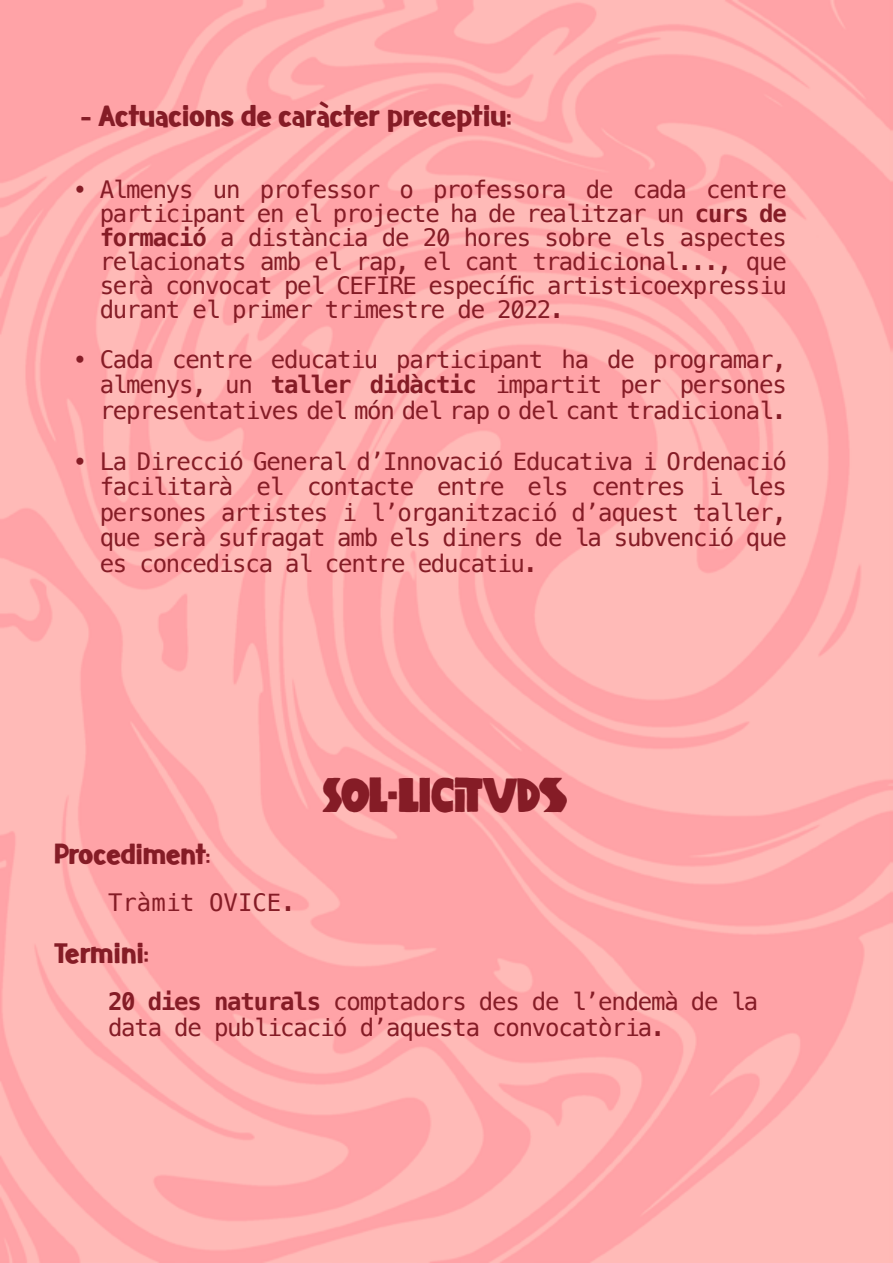
<style>
.page{position:relative;width:893px;height:1263px;background:#fff}
.page>*{position:absolute;margin:0;border:0;box-sizing:border-box;transform-origin:0 0}
.t1{font:45px "meatloafsolid";color:#851c26}
.t2{font:45px "Kokoschka";letter-spacing:-.015em;color:#851c26}
.t3{font:43.5px "meatloafsolid";color:#851c26}
.t4{font:24px/25.5px "Menlo";letter-spacing:-.05em;color:#851c26;text-align:justify}
.t5{font:24px "Menlo";color:#851c26}
.s1{font-weight:700}
.s2{font-size:39px}
</style>
<div class="page">
<img style="left:0;top:0;width:893px;height:1263px">
<h1 class="t1" style="left:81px;top:93px;width:431px">- Actuacions de caràcter preceptiu:</h1>
<p class="t4" style="left:100px;top:178px;width:689px;line-height:24px;text-indent:-27px">• Almenys un professor o professora de cada centre participant en el projecte ha de realitzar un <span class="s1">curs de formació</span> a distància de 20 hores sobre els aspectes relacionats amb el rap, el cant tradicional..., que serà convocat pel CEFIRE específic artisticoexpressiu durant el primer trimestre de 2022.</p>
<p class="t4" style="left:100px;top:347px;width:689px;text-indent:-27px">• Cada centre educatiu participant ha de programar, almenys, un <span class="s1">taller didàctic</span> impartit per persones representatives del món del rap o del cant tradicional.</p>
<p class="t4" style="left:100px;top:449px;width:689px;text-indent:-27px">• La Direcció General d’Innovació Educativa i Ordenació facilitarà el contacte entre els centres i les persones artistes i l’organització d’aquest taller, que serà sufragat amb els diners de la subvenció que es concedisca al centre educatiu.</p>
<h1 class="t2" style="left:323px;top:768px;width:237px">SOL·LICITUDS</h1>
<h2 class="t3" style="left:54px;top:833px;width:158px">Procediment<span class="s2">:</span></h2>
<p class="t5" style="left:108px;top:886px;width:189px">Tràmit OVICE.</p>
<h2 class="t3" style="left:54px;top:932px;width:96px">Termini:</h2>
<p class="t4" style="left:108px;top:989px;width:652px"><span class="s1">20 dies naturals</span> comptadors des de l’endemà de la data de publicació d’aquesta convocatòria.</p>
</div>
